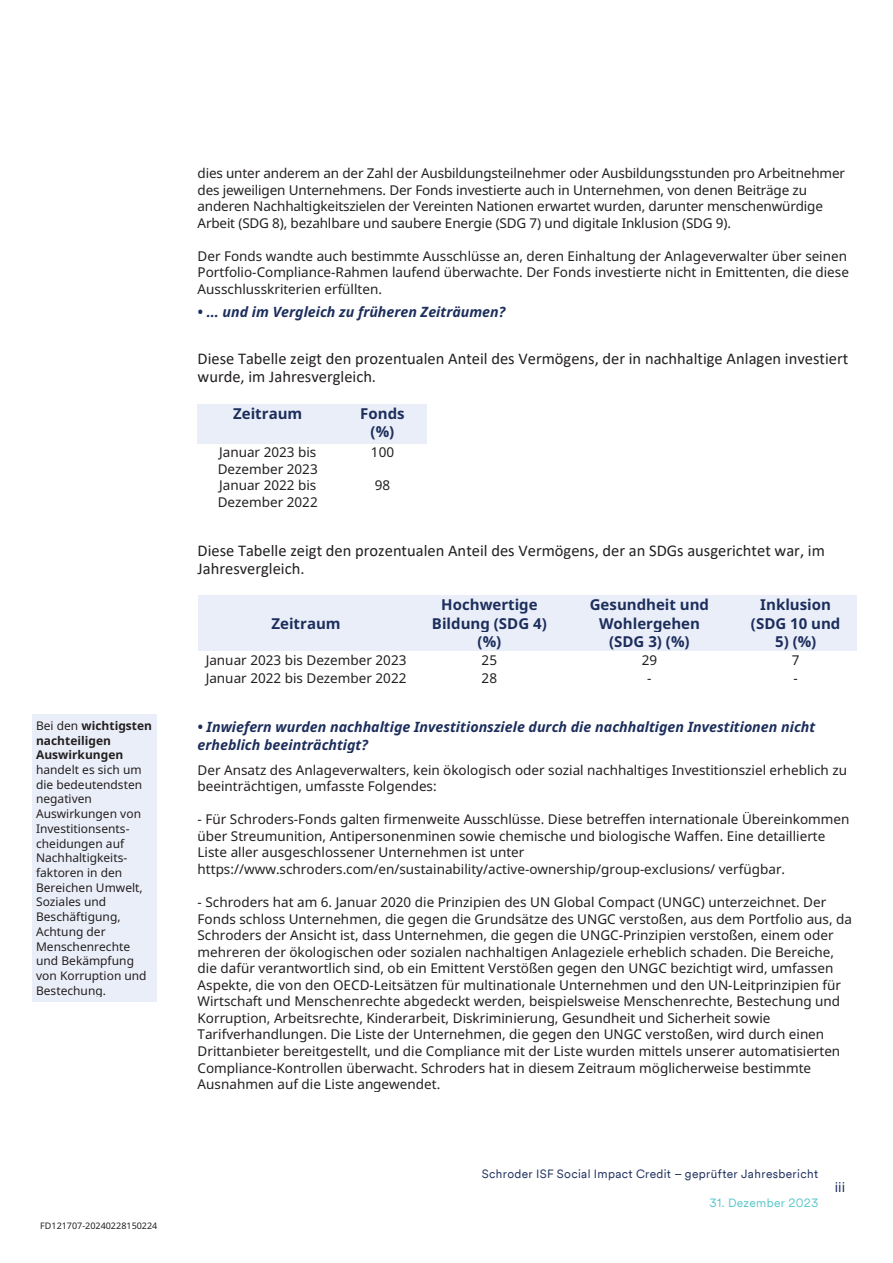
<style>
.page{position:relative;width:893px;height:1263px;background:#fff}
.page>*{position:absolute;margin:0;border:0;box-sizing:border-box;transform-origin:0 0}
.t1{font:16.5px/18.1px "Calibri";color:#231f20}
.t2{font:700 15px/18.5px "Noto Sans";color:#1c2e5c;text-align:center}
.t3{font:italic 700 14.25px/17.4px "Noto Sans";color:#1c2e5c}
.t4{font:13.5px/16.5px "Noto Sans";color:#231f20}
.t5{font:13.5px "Noto Sans";color:#1c2e5c}
.t6{font:12px/14.7px "Noto Sans";color:#231f20}
.t7{font:12px "Schroders Circular TT";letter-spacing:.03em;color:#1c2e5c}
.t8{font:700 12px/14.7px "Noto Sans";color:#231f20}
.t9{font:12px "Schroders Circular TT";letter-spacing:.025em;color:#5ac6cc}
.t10{font:9px "Noto Sans";color:#231f20}
.s1{font-weight:400}
</style>
<div class="page">
<div style="left:198px;top:404px;width:140px;height:40px;background:#eaeef8"></div>
<div style="left:338px;top:404px;width:89px;height:19px;background:#eaeef8"></div>
<div style="left:338px;top:423px;width:89px;height:21px;background:#eaeef8"></div>
<div style="left:198px;top:596px;width:216px;height:55px;background:#eaeef8"></div>
<div style="left:414px;top:596px;width:150px;height:55px;background:#eaeef8"></div>
<div style="left:564px;top:596px;width:170px;height:55px;background:#eaeef8"></div>
<div style="left:734px;top:596px;width:123px;height:55px;background:#eaeef8"></div>
<div style="left:32px;top:714px;width:125px;height:288px;background:#eaeef8"></div>
<p class="t8" style="left:36px;top:718px;width:118px"><span class="s1">Bei den</span> wichtigsten nachteiligen<br>Auswirkungen</p>
<p class="t6" style="left:36px;top:762px;width:112px">handelt es sich um die bedeutendsten negativen<br>Auswirkungen von<br>Investitionsents&shy;cheidungen auf<br>Nachhaltigkeits&shy;faktoren in den<br>Bereichen Umwelt,<br>Soziales und<br>Beschäftigung,<br>Achtung der<br>Menschenrechte und Bekämpfung von Korruption und<br>Bestechung.</p>
<p class="t10" style="left:40px;top:1219px;width:119px">FD121707-20240228150224</p>
<p class="t4" style="left:198px;top:165px;width:649px">dies unter anderem an der Zahl der Ausbildungsteilnehmer oder Ausbildungsstunden pro Arbeitnehmer des jeweiligen Unternehmens. Der Fonds investierte auch in Unternehmen, von denen Beiträge zu anderen Nachhaltigkeitszielen der Vereinten Nationen erwartet wurden, darunter menschenwürdige Arbeit (SDG 8), bezahlbare und saubere Energie (SDG 7) und digitale Inklusion (SDG 9).</p>
<p class="t4" style="left:198px;top:247px;width:653px">Der Fonds wandte auch bestimmte Ausschlüsse an, deren Einhaltung der Anlageverwalter über seinen<br>Portfolio-Compliance-Rahmen laufend überwachte. Der Fonds investierte nicht in Emittenten, die diese<br>Ausschlusskriterien erfüllten.</p>
<p class="t3" style="left:198px;top:303px;width:309px">• ... und im Vergleich zu früheren Zeiträumen?</p>
<p class="t1" style="left:198px;top:351px;width:652px">Diese Tabelle zeigt den prozentualen Anteil des Vermögens, der in nachhaltige Anlagen investiert wurde, im Jahresvergleich.</p>
<p class="t2" style="left:233px;top:404px;width:71px">Zeitraum</p>
<p class="t2" style="left:360px;top:403px;width:46px">Fonds (%)</p>
<p class="t4" style="left:218px;top:443px;width:101px">Januar 2023 bis<br>Dezember 2023</p>
<p class="t4" style="left:371px;top:443px;width:25px">100</p>
<p class="t4" style="left:218px;top:477px;width:101px">Januar 2022 bis<br>Dezember 2022</p>
<p class="t4" style="left:375px;top:477px;width:17px">98</p>
<p class="t1" style="left:198px;top:542px;width:629px">Diese Tabelle zeigt den prozentualen Anteil des Vermögens, der an SDGs ausgerichtet war, im<br>Jahresvergleich.</p>
<p class="t2" style="left:271px;top:614px;width:71px">Zeitraum</p>
<p class="t2" style="left:432px;top:595px;width:116px">Hochwertige<br>Bildung (SDG 4) (%)</p>
<p class="t2" style="left:590px;top:595px;width:121px">Gesundheit und<br>Wohlergehen (SDG 3) (%)</p>
<p class="t2" style="left:751px;top:595px;width:91px">Inklusion (SDG 10 und</p>
<p class="t2" style="left:775px;top:632px;width:43px">5) (%)</p>
<p class="t4" style="left:206px;top:651px;width:202px">Januar 2023 bis Dezember 2023</p>
<p class="t4" style="left:482px;top:651px;width:17px">25</p>
<p class="t4" style="left:642px;top:651px;width:17px">29</p>
<p class="t4" style="left:792px;top:651px;width:9px">7</p>
<p class="t4" style="left:206px;top:669px;width:202px">Januar 2022 bis Dezember 2022</p>
<p class="t4" style="left:482px;top:669px;width:17px">28</p>
<p class="t4" style="left:647px;top:669px;width:6px">-</p>
<p class="t4" style="left:793px;top:669px;width:6px">-</p>
<p class="t3" style="left:198px;top:718px;width:619px">• Inwiefern wurden nachhaltige Investitionsziele durch die nachhaltigen Investitionen nicht erheblich beeinträchtigt?</p>
<p class="t4" style="left:198px;top:761px;width:651px">Der Ansatz des Anlageverwalters, kein ökologisch oder sozial nachhaltiges Investitionsziel erheblich zu beeinträchtigen, umfasste Folgendes:</p>
<p class="t4" style="left:198px;top:811px;width:653px">- Für Schroders-Fonds galten firmenweite Ausschlüsse. Diese betreffen internationale Übereinkommen über Streumunition, Antipersonenminen sowie chemische und biologische Waffen. Eine detaillierte Liste aller ausgeschlossener Unternehmen ist unter https://www.schroders.com/en/sustainability/active-ownership/group-exclusions/ verfügbar.</p>
<p class="t4" style="left:198px;top:893px;width:656px">- Schroders hat am 6. Januar 2020 die Prinzipien des UN Global Compact (UNGC) unterzeichnet. Der Fonds schloss Unternehmen, die gegen die Grundsätze des UNGC verstoßen, aus dem Portfolio aus, da Schroders der Ansicht ist, dass Unternehmen, die gegen die UNGC-Prinzipien verstoßen, einem oder mehreren der ökologischen oder sozialen nachhaltigen Anlageziele erheblich schaden. Die Bereiche, die dafür verantwortlich sind, ob ein Emittent Verstößen gegen den UNGC bezichtigt wird, umfassen Aspekte, die von den OECD-Leitsätzen für multinationale Unternehmen und den UN-Leitprinzipien für Wirtschaft und Menschenrechte abgedeckt werden, beispielsweise Menschenrechte, Bestechung und Korruption, Arbeitsrechte, Kinderarbeit, Diskriminierung, Gesundheit und Sicherheit sowie Tarifverhandlungen. Die Liste der Unternehmen, die gegen den UNGC verstoßen, wird durch einen Drittanbieter bereitgestellt, und die Compliance mit der Liste wurden mittels unserer automatisierten Compliance-Kontrollen überwacht. Schroders hat in diesem Zeitraum möglicherweise bestimmte Ausnahmen auf die Liste angewendet.</p>
<p class="t7" style="left:482px;top:1167px;width:338px">Schroder ISF Social Impact Credit – geprüfter Jahresbericht</p>
<p class="t9" style="left:710px;top:1196px;width:110px">31. Dezember 2023</p>
<p class="t5" style="left:835px;top:1177px;width:12px">iii</p>
</div>
